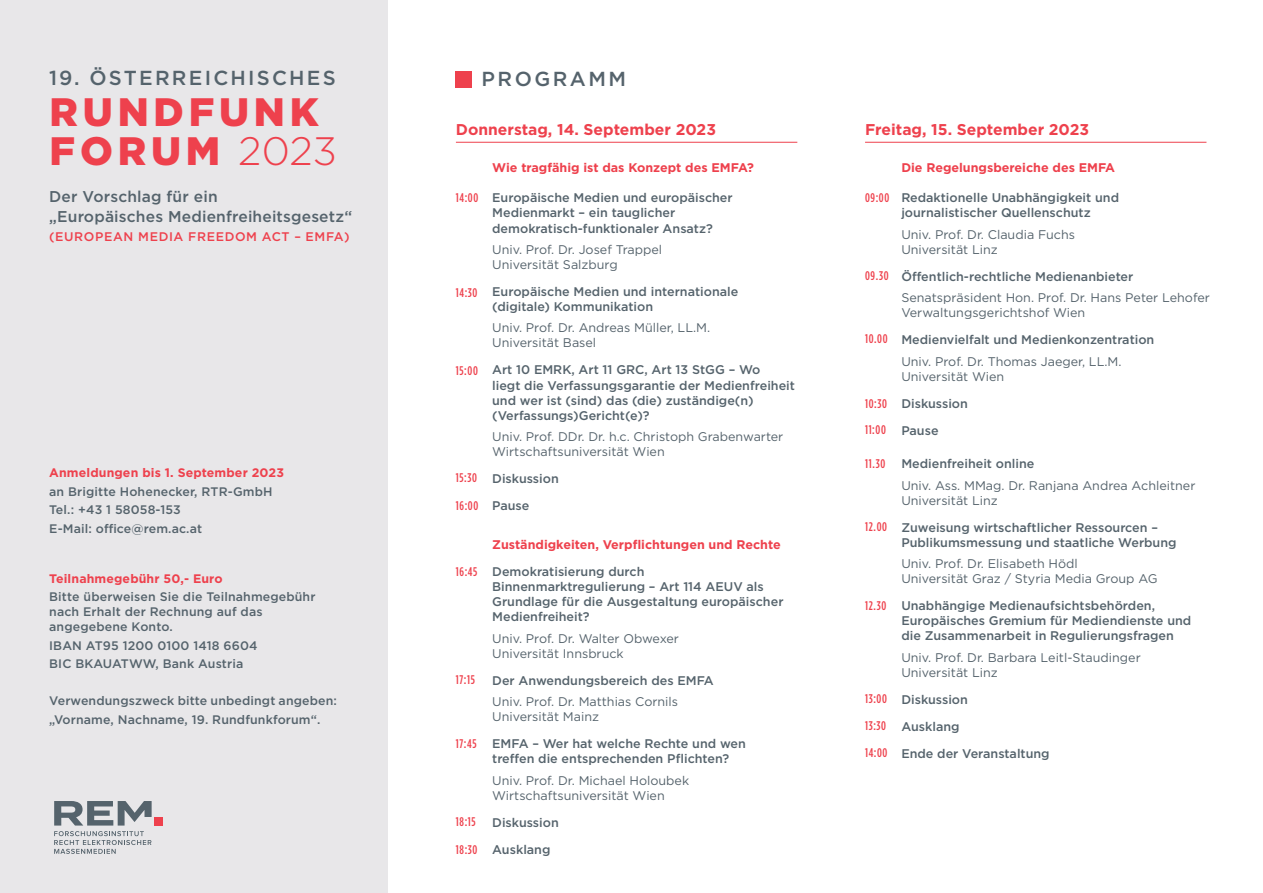
<style>
.page{position:relative;width:1263px;height:893px;background:#fff}
.page>*{position:absolute;margin:0;border:0;box-sizing:border-box;transform-origin:0 0}
.t1{font:900 39.6px "Gotham Pro";letter-spacing:.12em;color:#ee414d}
.t2{font:500 20.25px "Gotham Pro";letter-spacing:.11em;color:#55636c}
.t3{font:500 15.6px "Gotham Pro";letter-spacing:.01em;color:#55636c}
.t4{font:700 15.6px "Gotham Pro";color:#ee414d}
.t5{font:500 12.6px/15px "Gotham Pro";color:#55636c}
.t6{font:12.6px "Gotham Pro";color:#55636c}
.t7{font:500 12.6px "Gotham Condensed";letter-spacing:.05em;color:#ee414d}
.t8{font:700 12.6px "Gotham Pro";color:#ee414d}
.t9{font:500 12.45px "Gotham Pro";letter-spacing:.05em;color:#ee414d}
.t10{font:500 12.3px/14.9px "Gotham Pro";letter-spacing:.01em;color:#55636c}
.t11{font:700 12.3px "Gotham Pro";letter-spacing:.01em;color:#ee414d}
.s1{font-weight:300}
</style>
<div class="page">
<div style="left:0;top:0;width:388px;height:893px;background:#e8e7e9"></div>
<svg style="left:54px;top:831px;width:97px;height:23px"></svg>
<div style="left:155px;top:817px;width:8px;height:8px;background:#ee414d"></div>
<svg style="left:54px;top:801px;width:98px;height:24px"></svg>
<div style="left:456px;top:71px;width:16px;height:16px;background:#ee414d"></div>
<hr style="left:456px;top:142px;width:341px;height:1px;background:#ee414d">
<hr style="left:865px;top:142px;width:341px;height:1px;background:#ee414d">
<p class="t2" style="left:49px;top:67px;width:288px">19. ÖSTERREICHISCHES</p>
<p class="t1" style="left:50px;top:89px;width:271px">RUNDFUNK</p>
<p class="t1" style="left:50px;top:128px;width:289px">FORUM <span class="s1">2023</span></p>
<p class="t3" style="left:49px;top:188px;width:170px">Der Vorschlag für ein</p>
<p class="t3" style="left:49px;top:207px;width:304px">„Europäisches Medienfreiheitsgesetz“</p>
<p class="t9" style="left:49px;top:229px;width:302px">(EUROPEAN MEDIA FREEDOM ACT – EMFA)</p>
<p class="t11" style="left:49px;top:466px;width:236px">Anmeldungen bis 1. September 2023</p>
<p class="t10" style="left:49px;top:484px;width:225px">an Brigitte Hohenecker, RTR-GmbH</p>
<p class="t10" style="left:49px;top:502px;width:133px">Tel.: +43 1 58058-153</p>
<p class="t10" style="left:49px;top:521px;width:154px">E-Mail: office@rem.ac.at</p>
<p class="t11" style="left:49px;top:571px;width:175px">Teilnahmegebühr 50,- Euro</p>
<p class="t10" style="left:49px;top:589px;width:268px">Bitte überweisen Sie die Teilnahmegebühr nach Erhalt der Rechnung auf das</p>
<p class="t10" style="left:49px;top:619px;width:125px">angegebene Konto.</p>
<p class="t10" style="left:49px;top:637px;width:210px">IBAN AT95 1200 0100 1418 6604</p>
<p class="t10" style="left:49px;top:656px;width:195px">BIC BKAUATWW, Bank Austria</p>
<p class="t10" style="left:49px;top:693px;width:289px">Verwendungszweck bitte unbedingt angeben:</p>
<p class="t10" style="left:49px;top:712px;width:273px">„Vorname, Nachname, 19. Rundfunkforum“.</p>
<p class="t2" style="left:482px;top:67px;width:146px">PROGRAMM</p>
<p class="t4" style="left:456px;top:121px;width:262px">Donnerstag, 14. September 2023</p>
<p class="t7" style="left:456px;top:191px;width:24px">14:00</p>
<p class="t7" style="left:456px;top:285px;width:23px">14:30</p>
<p class="t7" style="left:456px;top:364px;width:23px">15:00</p>
<p class="t7" style="left:456px;top:471px;width:23px">15:30</p>
<p class="t7" style="left:456px;top:499px;width:24px">16:00</p>
<p class="t7" style="left:456px;top:565px;width:23px">16:45</p>
<p class="t7" style="left:456px;top:673px;width:20px">17:15</p>
<p class="t7" style="left:456px;top:737px;width:22px">17:45</p>
<p class="t7" style="left:456px;top:814px;width:21px">18:15</p>
<p class="t7" style="left:456px;top:842px;width:23px">18:30</p>
<p class="t8" style="left:492px;top:161px;width:263px">Wie tragfähig ist das Konzept des EMFA?</p>
<p class="t5" style="left:492px;top:190px;width:242px">Europäische Medien und europäischer</p>
<p class="t5" style="left:492px;top:205px;width:185px">Medienmarkt – ein tauglicher</p>
<p class="t5" style="left:492px;top:220px;width:222px">demokratisch-funktionaler Ansatz?</p>
<p class="t6" style="left:492px;top:242px;width:171px">Univ. Prof. Dr. Josef Trappel</p>
<p class="t6" style="left:492px;top:257px;width:127px">Universität Salzburg</p>
<p class="t5" style="left:492px;top:284px;width:248px">Europäische Medien und internationale</p>
<p class="t5" style="left:492px;top:299px;width:162px">(digitale) Kommunikation</p>
<p class="t6" style="left:492px;top:321px;width:219px">Univ. Prof. Dr. Andreas Müller, LL.M.</p>
<p class="t6" style="left:492px;top:336px;width:106px">Universität Basel</p>
<p class="t5" style="left:492px;top:362px;width:270px">Art 10 EMRK, Art 11 GRC, Art 13 StGG – Wo</p>
<p class="t5" style="left:492px;top:377px;width:304px">liegt die Verfassungsgarantie der Medienfreiheit und wer ist (sind) das (die) zuständige(n)</p>
<p class="t5" style="left:492px;top:407px;width:159px">(Verfassungs)Gericht(e)?</p>
<p class="t6" style="left:492px;top:430px;width:293px">Univ. Prof. DDr. Dr. h.c. Christoph Grabenwarter</p>
<p class="t6" style="left:492px;top:445px;width:174px">Wirtschaftsuniversität Wien</p>
<p class="t5" style="left:492px;top:471px;width:68px">Diskussion</p>
<p class="t5" style="left:492px;top:498px;width:39px">Pause</p>
<p class="t8" style="left:492px;top:537px;width:290px">Zuständigkeiten, Verpflichtungen und Rechte</p>
<p class="t5" style="left:492px;top:564px;width:154px">Demokratisierung durch</p>
<p class="t5" style="left:492px;top:579px;width:293px">Binnenmarktregulierung – Art 114 AEUV als<br>Grundlage für die Ausgestaltung europäischer<br>Medienfreiheit?</p>
<p class="t6" style="left:492px;top:631px;width:188px">Univ. Prof. Dr. Walter Obwexer</p>
<p class="t6" style="left:492px;top:646px;width:133px">Universität Innsbruck</p>
<p class="t5" style="left:492px;top:673px;width:223px">Der Anwendungsbereich des EMFA</p>
<p class="t6" style="left:492px;top:695px;width:187px">Univ. Prof. Dr. Matthias Cornils</p>
<p class="t6" style="left:492px;top:710px;width:108px">Universität Mainz</p>
<p class="t5" style="left:492px;top:736px;width:255px">EMFA – Wer hat welche Rechte und wen</p>
<p class="t5" style="left:492px;top:751px;width:239px">treffen die entsprechenden Pflichten?</p>
<p class="t6" style="left:492px;top:773px;width:198px">Univ. Prof. Dr. Michael Holoubek</p>
<p class="t6" style="left:492px;top:788px;width:174px">Wirtschaftsuniversität Wien</p>
<p class="t5" style="left:492px;top:814px;width:68px">Diskussion</p>
<p class="t5" style="left:492px;top:842px;width:60px">Ausklang</p>
<p class="t4" style="left:865px;top:121px;width:226px">Freitag, 15. September 2023</p>
<p class="t7" style="left:865px;top:191px;width:26px">09:00</p>
<p class="t7" style="left:865px;top:269px;width:25px">09.30</p>
<p class="t7" style="left:865px;top:332px;width:24px">10.00</p>
<p class="t7" style="left:865px;top:397px;width:23px">10:30</p>
<p class="t7" style="left:865px;top:422px;width:22px">11:00</p>
<p class="t7" style="left:865px;top:456px;width:22px">11.30</p>
<p class="t7" style="left:865px;top:520px;width:24px">12.00</p>
<p class="t7" style="left:865px;top:598px;width:23px">12.30</p>
<p class="t7" style="left:865px;top:692px;width:23px">13:00</p>
<p class="t7" style="left:865px;top:719px;width:23px">13:30</p>
<p class="t7" style="left:865px;top:746px;width:24px">14:00</p>
<p class="t8" style="left:901px;top:161px;width:215px">Die Regelungsbereiche des EMFA</p>
<p class="t5" style="left:901px;top:190px;width:219px">Redaktionelle Unabhängigkeit und</p>
<p class="t5" style="left:901px;top:205px;width:191px">journalistischer Quellenschutz</p>
<p class="t6" style="left:901px;top:227px;width:175px">Univ. Prof. Dr. Claudia Fuchs</p>
<p class="t6" style="left:901px;top:242px;width:98px">Universität Linz</p>
<p class="t5" style="left:901px;top:269px;width:234px">Öffentlich-rechtliche Medienanbieter</p>
<p class="t6" style="left:901px;top:291px;width:310px">Senatspräsident Hon. Prof. Dr. Hans Peter Lehofer</p>
<p class="t6" style="left:901px;top:306px;width:185px">Verwaltungsgerichtshof Wien</p>
<p class="t5" style="left:901px;top:332px;width:255px">Medienvielfalt und Medienkonzentration</p>
<p class="t6" style="left:901px;top:354px;width:222px">Univ. Prof. Dr. Thomas Jaeger, LL.M.</p>
<p class="t6" style="left:901px;top:369px;width:104px">Universität Wien</p>
<p class="t5" style="left:901px;top:396px;width:68px">Diskussion</p>
<p class="t5" style="left:901px;top:423px;width:39px">Pause</p>
<p class="t5" style="left:901px;top:456px;width:135px">Medienfreiheit online</p>
<p class="t6" style="left:901px;top:478px;width:296px">Univ. Ass. MMag. Dr. Ranjana Andrea Achleitner</p>
<p class="t6" style="left:901px;top:493px;width:98px">Universität Linz</p>
<p class="t5" style="left:901px;top:519px;width:258px">Zuweisung wirtschaftlicher Ressourcen –</p>
<p class="t5" style="left:901px;top:534px;width:277px">Publikumsmessung und staatliche Werbung</p>
<p class="t6" style="left:901px;top:557px;width:178px">Univ. Prof. Dr. Elisabeth Hödl</p>
<p class="t6" style="left:901px;top:572px;width:258px">Universität Graz / Styria Media Group AG</p>
<p class="t5" style="left:901px;top:598px;width:255px">Unabhängige Medienaufsichtsbehörden,</p>
<p class="t5" style="left:901px;top:613px;width:291px">Europäisches Gremium für Mediendienste und</p>
<p class="t5" style="left:901px;top:628px;width:274px">die Zusammenarbeit in Regulierungsfragen</p>
<p class="t6" style="left:901px;top:650px;width:241px">Univ. Prof. Dr. Barbara Leitl-Staudinger</p>
<p class="t6" style="left:901px;top:665px;width:98px">Universität Linz</p>
<p class="t5" style="left:901px;top:691px;width:68px">Diskussion</p>
<p class="t5" style="left:901px;top:718px;width:60px">Ausklang</p>
<p class="t5" style="left:901px;top:746px;width:150px">Ende der Veranstaltung</p>
</div>
